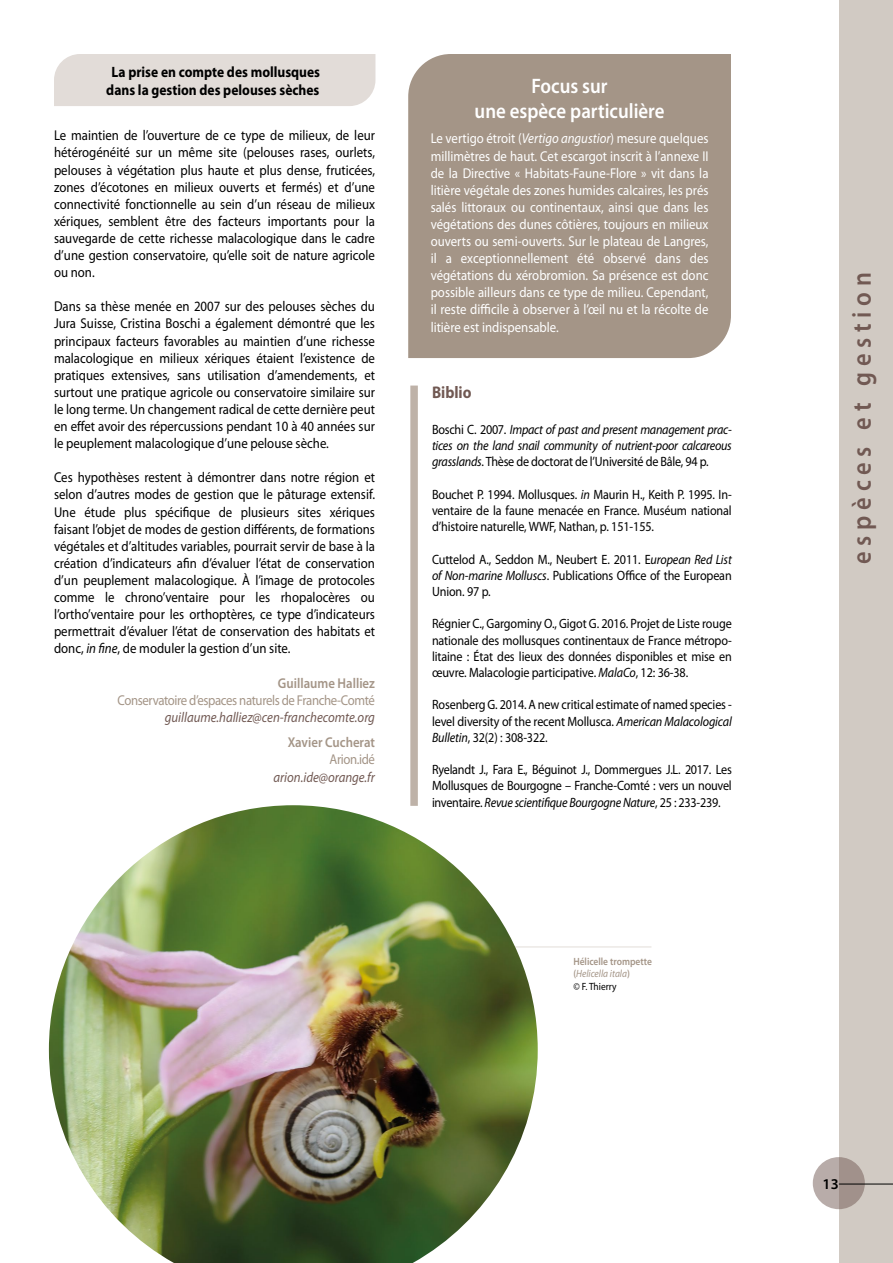
<style>
.page{position:relative;width:893px;height:1263px;background:#fff}
.page>*{position:absolute;margin:0;border:0;box-sizing:border-box;transform-origin:0 0}
.t1{font:600 27px "Myriad Pro";letter-spacing:.24em;color:#715953;scale:.9 1}
.t2{font:600 21px/25.2px "Myriad Pro";color:#fff;text-align:center;scale:.9 1}
.t3{font:700 16.95px "Myriad Pro";color:#715953;scale:.9 1}
.t4{font:700 15px/18px "Myriad Pro";color:#000;text-align:center;scale:.9 1}
.t5{font:600 15px "Myriad Pro";color:#000}
.t6{font:14.25px/17.1px "Myriad Pro";color:#000;text-align:justify;scale:.9 1}
.t7{font:14.25px/17.1px "Myriad Pro";color:#fff;text-align:justify;scale:.9 1}
.t8{font:italic 14.25px "Myriad Pro";color:#715953;scale:.9 1}
.t9{font:14.25px "Myriad Pro";letter-spacing:-.03em;color:#a49587;scale:.9 1}
.t10{font:600 14.25px "Myriad Pro";color:#a49587;scale:.9 1}
.t11{font:13.5px/16.2px "Myriad Pro";letter-spacing:-.01em;color:#000;text-align:justify;scale:.9 1}
.t12{font:italic 13.5px/16.2px "Myriad Pro";letter-spacing:-.02em;color:#000;text-align:justify;scale:.9 1}
.t13{font:600 10.5px/12.6px "Myriad Pro";color:#a49587;scale:.9 1}
.s1{font-style:italic}
.s2{font-style:normal}
.s3{font-weight:400;font-style:italic}
.s4{font-weight:400;color:#000}
</style>
<div class="page">
<hr style="left:347px;top:946px;width:304px;height:2px;background:#ece8e5">
<div style="left:839px;top:0;width:54px;height:1263px;background:#d1cac3"></div>
<svg style="left:813px;top:1157px;width:52px;height:52px;background:#ac9e9a"></svg>
<hr style="left:839px;top:1184px;width:54px;height:1px;background:#000">
<div style="left:54px;top:54px;width:321px;height:52px;background:#e2dcd8"></div>
<div style="left:410px;top:386px;width:8px;height:420px;background:#beb2a8"></div>
<img style="left:49px;top:805px;width:489px;height:458px">
<div style="left:408px;top:54px;width:323px;height:304px;background:#a49587"></div>
<p class="t4" style="left:106px;top:62px;width:239px">La prise en compte des mollusques dans la gestion des pelouses sèches</p>
<p class="t6" style="left:54px;top:127px;width:358px">Le maintien de l’ouverture de ce type de milieux, de leur hétérogénéité sur un même site (pelouses rases, ourlets, pelouses à végétation plus haute et plus dense, fruticées, zones d’écotones en milieux ouverts et fermés) et d’une connectivité fonctionnelle au sein d’un réseau de milieux xériques, semblent être des facteurs importants pour la sauvegarde de cette richesse malacologique dans le cadre d’une gestion conservatoire, qu’elle soit de nature agricole ou non.</p>
<p class="t6" style="left:54px;top:298px;width:358px">Dans sa thèse menée en 2007 sur des pelouses sèches du Jura Suisse, Cristina Boschi a également démontré que les principaux facteurs favorables au maintien d’une richesse malacologique en milieux xériques étaient l’existence de pratiques extensives, sans utilisation d’amendements, et surtout une pratique agricole ou conservatoire similaire sur le long terme. Un changement radical de cette dernière peut en effet avoir des répercussions pendant 10 à 40 années sur le peuplement malacologique d’une pelouse sèche.</p>
<p class="t6" style="left:54px;top:469px;width:358px">Ces hypothèses restent à démontrer dans notre région et selon d’autres modes de gestion que le pâturage extensif.<br>Une étude plus spécifique de plusieurs sites xériques faisant l’objet de modes de gestion différents, de formations végétales et d’altitudes variables, pourrait servir de base à la création d’indicateurs afin d’évaluer l’état de conservation d’un peuplement malacologique. À l’image de protocoles comme le chrono’ventaire pour les rhopalocères ou l’ortho’ventaire pour les orthoptères, ce type d’indicateurs permettrait d’évaluer l’état de conservation des habitats et donc, <span class="s1">in fine</span>, de moduler la gestion d’un site.</p>
<p class="t10" style="left:278px;top:674px;width:109px">Guillaume Halliez</p>
<p class="t9" style="left:118px;top:691px;width:288px">Conservatoire d’espaces naturels de Franche-Comté</p>
<p class="t8" style="left:165px;top:708px;width:235px">guillaume.halliez@cen-franchecomte.org</p>
<p class="t10" style="left:288px;top:733px;width:98px">Xavier Cucherat</p>
<p class="t9" style="left:330px;top:751px;width:52px">Arion.idé</p>
<p class="t8" style="left:273px;top:768px;width:114px">arion.ide@orange.fr</p>
<h2 class="t2" style="left:475px;top:72px;width:213px">Focus sur<br>une espèce particulière</h2>
<p class="t7" style="left:431px;top:130px;width:310px">Le vertigo étroit (<span class="s1">Vertigo angustior</span>) mesure quelques millimètres de haut. Cet escargot inscrit à l’annexe II de la Directive « Habitats-Faune-Flore » vit dans la litière végétale des zones humides calcaires, les prés salés littoraux ou continentaux, ainsi que dans les végétations des dunes côtières, toujours en milieux ouverts ou semi-ouverts. Sur le plateau de Langres, il a exceptionnellement été observé dans des végétations du xérobromion. Sa présence est donc possible ailleurs dans ce type de milieu. Cependant, il reste difficile à observer à l’œil nu et la récolte de litière est indispensable.</p>
<p class="t3" style="left:432px;top:381px;width:45px">Biblio</p>
<p class="t12" style="left:432px;top:421px;width:335px"><span class="s2">Boschi C. 2007.</span> Impact of past and present management prac&shy;tices on the land snail community of nutrient-poor calcareous grasslands<span class="s2">. Thèse de doctorat de l’Université de Bâle, 94 p.</span></p>
<p class="t11" style="left:432px;top:486px;width:335px">Bouchet P. 1994. Mollusques. <span class="s1">in</span> Maurin H., Keith P. 1995. In&shy;ventaire de la faune menacée en France. Muséum national d’histoire naturelle, WWF, Nathan, p. 151-155.</p>
<p class="t11" style="left:432px;top:551px;width:335px">Cuttelod A., Seddon M., Neubert E. 2011. E<span class="s1">uropean Red List of Non-marine Molluscs</span>. Publications Office of the European Union. 97 p.</p>
<p class="t11" style="left:432px;top:616px;width:335px">Régnier C., Gargominy O., Gigot G. 2016. Projet de Liste rouge nationale des mollusques continentaux de France métropo&shy;litaine : État des lieux des données disponibles et mise en œuvre. Malacologie participative. <span class="s1">MalaCo</span>, 12: 36-38.</p>
<p class="t11" style="left:432px;top:697px;width:335px">Rosenberg G. 2014. A new critical estimate of named species - level diversity of the recent Mollusca. <span class="s1">American Malacological Bulletin</span>, 32(2) : 308-322.</p>
<p class="t11" style="left:432px;top:761px;width:335px">Ryelandt J., Fara E., Béguinot J., Dommergues J.L. 2017. Les Mollusques de Bourgogne – Franche-Comté : vers un nouvel inventaire. <span class="s1">Revue scientifique Bourgogne Nature</span>, 25 : 233-239.</p>
<p class="t13" style="left:573px;top:954px;width:89px">Hélicelle trompette (<span class="s3">Helicella itala</span>)<br><span class="s4">© F. Thierry</span></p>
<h1 class="t1" style="left:844px;top:564px;width:326px;rotate:-90deg">espèces et gestion</h1>
<p class="t5" style="left:823px;top:1174px;width:18px">13</p>
</div>
